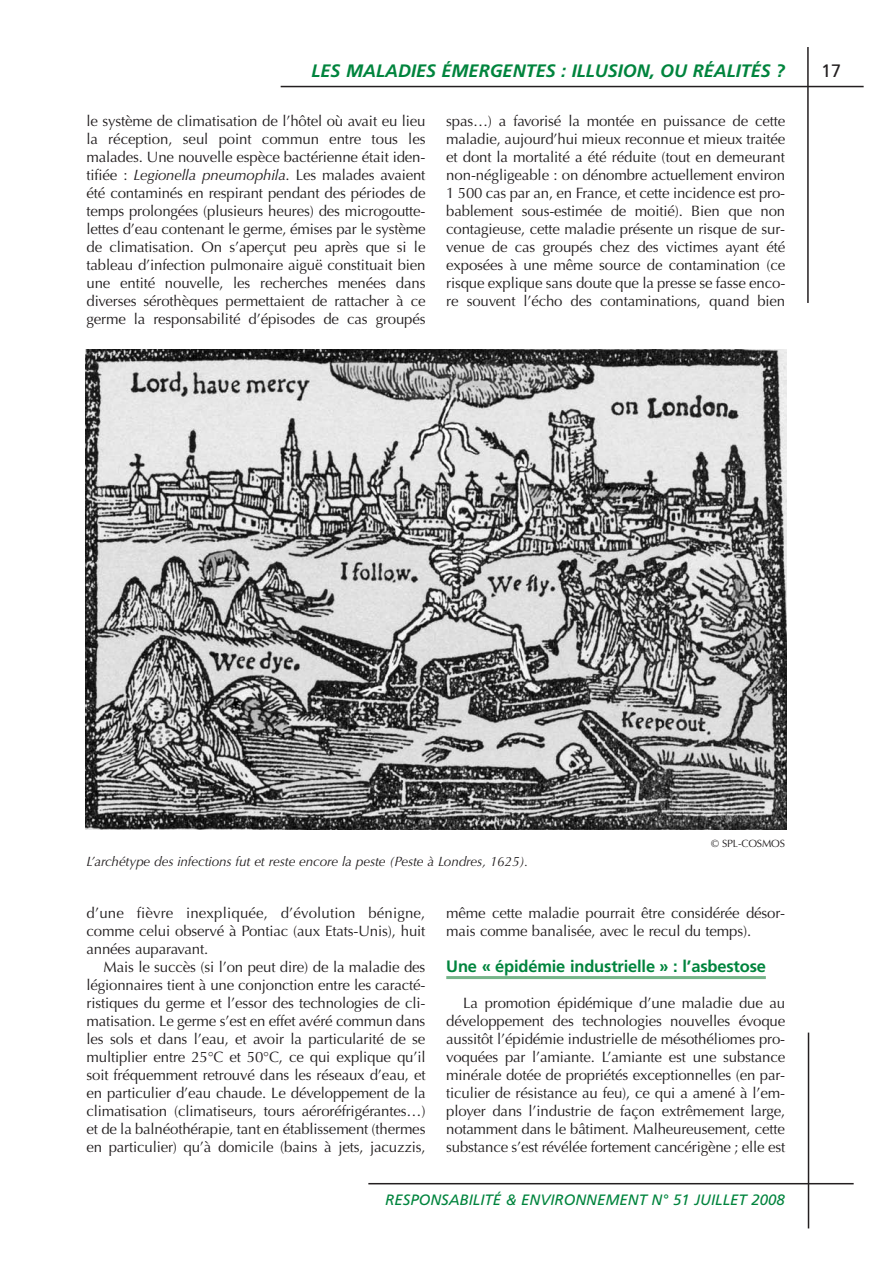
<style>
.page{position:relative;width:893px;height:1263px;background:#fff}
.page>*{position:absolute;margin:0;border:0;box-sizing:border-box;transform-origin:0 0}
.t1{font:italic 700 18px "Frutiger";color:#00843d}
.t2{font:18px "Frutiger";color:#231f20}
.t3{font:700 16.5px "Frutiger";letter-spacing:-.01em;color:#00843d}
.t4{font:15px/18px "Optima";letter-spacing:-.01em;color:#231f20;text-align:justify}
.t5{font:italic 15px "Frutiger";color:#00843d}
.t6{font:italic 13.5px "Optima";letter-spacing:-.01em;color:#231f20}
.t7{font:10.5px "Optima";letter-spacing:-.01em;color:#231f20}
.s1{font-style:italic}
</style>
<div class="page">
<hr style="left:281px;top:86px;width:583px;height:1px;background:#231f20">
<hr style="left:807px;top:47px;width:2px;height:256px;background:#231f20">
<hr style="left:368px;top:1183px;width:486px;height:1px;background:#231f20">
<hr style="left:808px;top:1032px;width:1px;height:196px;background:#231f20">
<hr style="left:446px;top:976px;width:320px;height:3px;background:#76b48a">
<img style="left:85px;top:349px;width:702px;height:481px">
<p class="t1" style="left:312px;top:63px;width:475px">LES MALADIES ÉMERGENTES : ILLUSION, OU RÉALITÉS ?</p>
<p class="t2" style="left:821px;top:63px;width:22px">17</p>
<p class="t4" style="left:87px;top:112px;width:341px">le système de climatisation de l’hôtel où avait eu lieu la réception, seul point commun entre tous les malades. Une nouvelle espèce bactérienne était iden&shy;tifiée : <span class="s1">Legionella pneumophila</span>. Les malades avaient été contaminés en respirant pendant des périodes de temps prolongées (plusieurs heures) des microgoutte&shy;lettes d’eau contenant le germe, émises par le système de climatisation. On s’aperçut peu après que si le tableau d’infection pulmonaire aiguë constituait bien une entité nouvelle, les recherches menées dans diverses sérothèques permettaient de rattacher à ce germe la responsabilité d’épisodes de cas groupés</p>
<p class="t4" style="left:446px;top:112px;width:341px">spas…) a favorisé la montée en puissance de cette maladie, aujourd’hui mieux reconnue et mieux traitée et dont la mortalité a été réduite (tout en demeurant non-négligeable : on dénombre actuellement environ 1 500 cas par an, en France, et cette incidence est pro&shy;bablement sous-estimée de moitié). Bien que non contagieuse, cette maladie présente un risque de sur&shy;venue de cas groupés chez des victimes ayant été exposées à une même source de contamination (ce risque explique sans doute que la presse se fasse enco&shy;re souvent l’écho des contaminations, quand bien</p>
<p class="t7" style="left:711px;top:837px;width:75px">© SPL-COSMOS</p>
<p class="t6" style="left:87px;top:853px;width:443px">L’archétype des infections fut et reste encore la peste (Peste à Londres, 1625).</p>
<p class="t4" style="left:87px;top:904px;width:340px">d’une fièvre inexpliquée, d’évolution bénigne, comme celui observé à Pontiac (aux Etats-Unis), huit années auparavant.</p>
<p class="t4" style="left:87px;top:958px;width:341px;text-indent:17px">Mais le succès (si l’on peut dire) de la maladie des légionnaires tient à une conjonction entre les caracté&shy;ristiques du germe et l’essor des technologies de cli&shy;matisation. Le germe s’est en effet avéré commun dans les sols et dans l’eau, et avoir la particularité de se multiplier entre 25°C et 50°C, ce qui explique qu’il soit fréquemment retrouvé dans les réseaux d’eau, et en particulier d’eau chaude. Le développement de la climatisation (climatiseurs, tours aéroréfrigérantes…) et de la balnéothérapie, tant en établissement (thermes en particulier) qu’à domicile (bains à jets, jacuzzis,</p>
<p class="t4" style="left:446px;top:904px;width:340px">même cette maladie pourrait être considérée désor&shy;mais comme banalisée, avec le recul du temps).</p>
<p class="t3" style="left:446px;top:960px;width:321px">Une « épidémie industrielle » : l’asbestose</p>
<p class="t4" style="left:446px;top:994px;width:340px;text-indent:17px">La promotion épidémique d’une maladie due au développement des technologies nouvelles évoque aussitôt l’épidémie industrielle de mésothéliomes pro&shy;voquées par l’amiante. L’amiante est une substance minérale dotée de propriétés exceptionnelles (en par&shy;ticulier de résistance au feu), ce qui a amené à l’em&shy;ployer dans l’industrie de façon extrêmement large, notamment dans le bâtiment. Malheureusement, cette substance s’est révélée fortement cancérigène ; elle est</p>
<p class="t5" style="left:385px;top:1194px;width:401px">RESPONSABILITÉ &amp; ENVIRONNEMENT N° 51 JUILLET 2008</p>
</div>
